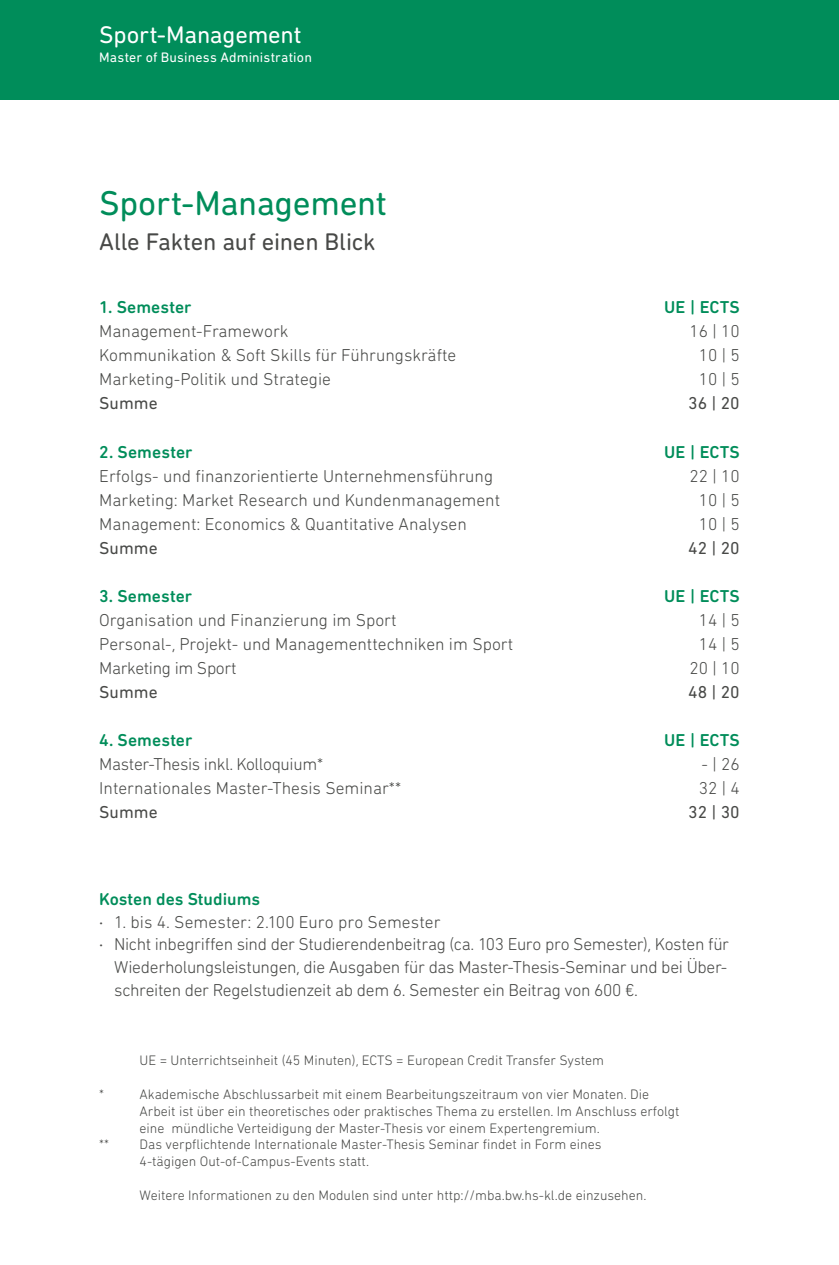
<style>
.page{position:relative;width:839px;height:1265px;background:#fff}
.page>*{position:absolute;margin:0;border:0;box-sizing:border-box;transform-origin:0 0}
.t1{font:35px "DIN Next Rounded LT Pro";letter-spacing:-.01em;color:#008d5a}
.t2{font:24.5px "DIN Next Rounded LT Pro";letter-spacing:-.01em;color:#484947}
.t3{font:24.5px "DIN Next Rounded LT Pro";letter-spacing:-.01em;color:#fff}
.t4{font:300 17.5px "DIN Next Rounded LT Pro";color:#484947}
.t5{font:300 17.5px "DIN Next Rounded LT Pro";letter-spacing:-.02em;color:#484947}
.t6{font:500 17.5px "DIN Next Rounded LT Pro";color:#008d5a}
.t7{font:17.5px "DIN Next Rounded LT Pro";color:#484947}
.t8{font:300 14px/16.8px "DIN Next Rounded LT Pro";color:#484947}
.t9{font:14px "DIN Next Rounded LT Pro";letter-spacing:.01em;color:#fff}
.s1{font-weight:400}
</style>
<div class="page">
<div style="left:0;top:0;width:838px;height:99px;background:#008d5a"></div>
<h2 class="t3" style="left:99px;top:20px;width:204px">Sport-Management</h2>
<p class="t9" style="left:99px;top:49px;width:214px">Master of Business Administration</p>
<h1 class="t1" style="left:99px;top:183px;width:289px">Sport-Management</h1>
<h2 class="t2" style="left:99px;top:227px;width:278px">Alle Fakten auf einen Blick</h2>
<p class="t6" style="left:99px;top:297px;width:94px">1. Semester</p>
<p class="t6" style="left:664px;top:297px;width:77px">UE | ECTS</p>
<p class="t4" style="left:99px;top:321px;width:191px">Management-Framework</p>
<p class="t4" style="left:689px;top:321px;width:52px">16 | 10</p>
<p class="t4" style="left:99px;top:345px;width:358px">Kommunikation &amp; Soft Skills für Führungskräfte</p>
<p class="t4" style="left:698px;top:345px;width:42px">10 | 5</p>
<p class="t4" style="left:99px;top:369px;width:233px">Marketing-Politik und Strategie</p>
<p class="t4" style="left:698px;top:369px;width:42px">10 | 5</p>
<p class="t7" style="left:99px;top:393px;width:60px">Summe</p>
<p class="t7" style="left:688px;top:393px;width:53px">36 | 20</p>
<p class="t6" style="left:99px;top:441px;width:95px">2. Semester</p>
<p class="t6" style="left:664px;top:441px;width:77px">UE | ECTS</p>
<p class="t4" style="left:99px;top:466px;width:395px">Erfolgs- und finanzorientierte Unternehmensführung</p>
<p class="t4" style="left:689px;top:466px;width:52px">22 | 10</p>
<p class="t4" style="left:99px;top:490px;width:402px">Marketing: Market Research und Kundenmanagement</p>
<p class="t4" style="left:698px;top:490px;width:42px">10 | 5</p>
<p class="t4" style="left:99px;top:514px;width:369px">Management: Economics &amp; Quantitative Analysen</p>
<p class="t4" style="left:698px;top:514px;width:42px">10 | 5</p>
<p class="t7" style="left:99px;top:538px;width:60px">Summe</p>
<p class="t7" style="left:688px;top:538px;width:53px">42 | 20</p>
<p class="t6" style="left:99px;top:586px;width:94px">3. Semester</p>
<p class="t6" style="left:664px;top:586px;width:77px">UE | ECTS</p>
<p class="t4" style="left:99px;top:610px;width:299px">Organisation und Finanzierung im Sport</p>
<p class="t4" style="left:698px;top:610px;width:42px">14 | 5</p>
<p class="t4" style="left:99px;top:634px;width:415px">Personal-, Projekt- und Managementtechniken im Sport</p>
<p class="t4" style="left:698px;top:634px;width:42px">14 | 5</p>
<p class="t5" style="left:99px;top:658px;width:139px">Marketing im Sport</p>
<p class="t4" style="left:689px;top:658px;width:52px">20 | 10</p>
<p class="t7" style="left:99px;top:682px;width:60px">Summe</p>
<p class="t7" style="left:688px;top:682px;width:53px">48 | 20</p>
<p class="t6" style="left:99px;top:730px;width:95px">4. Semester</p>
<p class="t6" style="left:664px;top:730px;width:77px">UE | ECTS</p>
<p class="t5" style="left:99px;top:754px;width:225px">Master-Thesis inkl. Kolloquium*</p>
<p class="t4" style="left:701px;top:754px;width:40px">- | 26</p>
<p class="t4" style="left:99px;top:778px;width:303px">Internationales Master-Thesis Seminar**</p>
<p class="t4" style="left:698px;top:778px;width:42px">32 | 4</p>
<p class="t7" style="left:99px;top:802px;width:60px">Summe</p>
<p class="t7" style="left:688px;top:802px;width:53px">32 | 30</p>
<p class="t6" style="left:99px;top:889px;width:162px">Kosten des Studiums</p>
<p class="t4" style="left:99px;top:912px;width:342px"><span class="s1">·</span> 1. bis 4. Semester: 2.100 Euro pro Semester</p>
<p class="t5" style="left:99px;top:934px;width:631px"><span class="s1">·</span> Nicht inbegriffen sind der Studierendenbeitrag (ca. 103 Euro pro Semester), Kosten für</p>
<p class="t5" style="left:114px;top:957px;width:614px">Wiederholungsleistungen, die Ausgaben für das Master-Thesis-Seminar und bei Über-</p>
<p class="t4" style="left:114px;top:980px;width:525px">schreiten der Regelstudienzeit ab dem 6. Semester ein Beitrag von 600 €.</p>
<p class="t8" style="left:139px;top:1052px;width:466px">UE = Unterrichtseinheit (45 Minuten), ECTS = European Credit Transfer System</p>
<p class="t8" style="left:99px;top:1086px;width:6px">*</p>
<p class="t8" style="left:139px;top:1086px;width:541px">Akademische Abschlussarbeit mit einem Bearbeitungszeitraum von vier Monaten. Die<br>Arbeit ist über ein theoretisches oder praktisches Thema zu erstellen. Im Anschluss erfolgt eine mündliche Verteidigung der Master-Thesis vor einem Expertengremium.</p>
<p class="t8" style="left:99px;top:1136px;width:11px">**</p>
<p class="t8" style="left:139px;top:1136px;width:463px">Das verpflichtende Internationale Master-Thesis Seminar findet in Form eines<br>4-tägigen Out-of-Campus-Events statt.</p>
<p class="t8" style="left:139px;top:1187px;width:508px">Weitere Informationen zu den Modulen sind unter http://mba.bw.hs-kl.de einzusehen.</p>
</div>
